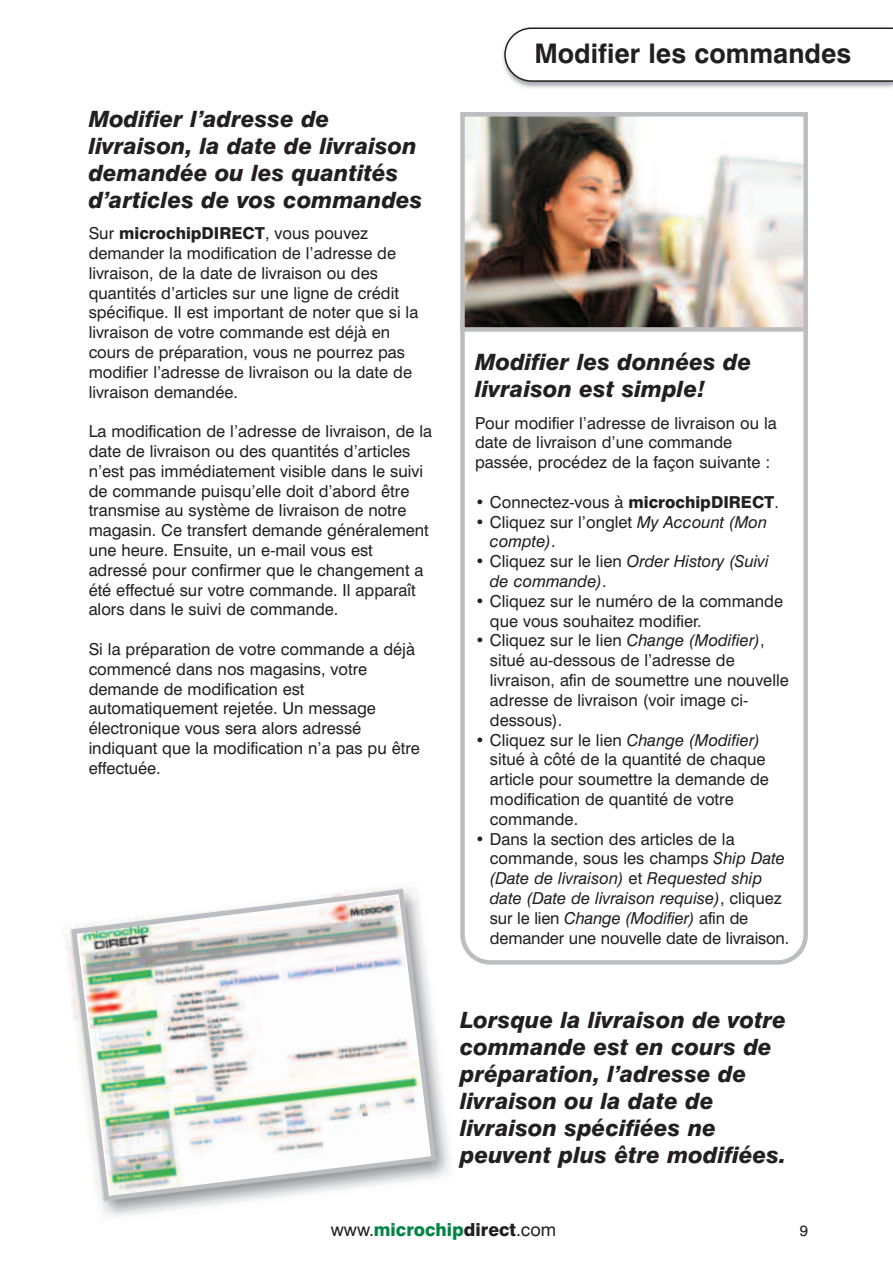
<style>
.page{position:relative;width:893px;height:1263px;background:#fff}
.page>*{position:absolute;margin:0;border:0;box-sizing:border-box;transform-origin:0 0}
.t1{font:700 27px "Swiss 721 BT";color:#231f20}
.t2{font:italic 800 22.5px/27px "Swiss 721 BT";color:#231f20}
.t3{font:800 18px "Swiss 721 BT";color:#008445}
.t4{font:16.5px/19.8px "Swiss 721 BT";color:#231f20}
.t5{font:italic 16.5px/19.8px "Swiss 721 BT";color:#231f20}
.t6{font:15px "Swiss 721 BT";color:#231f20}
.s1{font-weight:800}
.s2{font-weight:700}
.s3{font-weight:700;font-style:normal}
.s4{font-style:normal}
.s5{font-style:italic}
.s6{font-weight:400;color:#231f20}
.s7{color:#231f20}
</style>
<div class="page">
<img style="left:69px;top:887px;width:369px;height:316px">
<svg style="left:504px;top:28px;width:389px;height:54px"></svg>
<svg style="left:460px;top:332px;width:348px;height:633px"></svg>
<img style="left:465px;top:117px;width:338px;height:210px">
<div style="left:460px;top:112px;width:348px;height:220px;border:4px solid #bcbdc0"></div>
<h2 class="t2" style="left:89px;top:108px;width:336px">Modifier l’adresse de livraison, la date de livraison demandée ou les quantités d’articles de vos commandes</h2>
<p class="t4" style="left:89px;top:225px;width:331px">Sur <span class="s1">microchipDIRECT</span>, vous pouvez demander la modification de l’adresse de livraison, de la date de livraison ou des quantités d’articles sur une ligne de crédit spécifique. Il est important de noter que si la livraison de votre commande est déjà en cours de préparation, vous ne pourrez pas modifier l’adresse de livraison ou la date de livraison demandée.</p>
<p class="t4" style="left:89px;top:423px;width:345px">La modification de l’adresse de livraison, de la date de livraison ou des quantités d’articles n’est pas immédiatement visible dans le suivi de commande puisqu’elle doit d’abord être transmise au système de livraison de notre magasin. Ce transfert demande généralement une heure. Ensuite, un e-mail vous est adressé pour confirmer que le changement a été effectué sur votre commande. Il apparaît alors dans le suivi de commande.</p>
<p class="t4" style="left:89px;top:641px;width:333px">Si la préparation de votre commande a déjà commencé dans nos magasins, votre demande de modification est automatiquement rejetée. Un message électronique vous sera alors adressé indiquant que la modification n’a pas pu être effectuée.</p>
<h1 class="t1" style="left:534px;top:44px;width:318px">Modifier les commandes</h1>
<h2 class="t2" style="left:475px;top:351px;width:278px">Modifier les données de livraison est simple!</h2>
<p class="t4" style="left:475px;top:415px;width:303px">Pour modifier l’adresse de livraison ou la date de livraison d’une commande passée, procédez de la façon suivante :</p>
<p class="t4" style="left:475px;top:494px;width:305px"><span class="s2">•</span> Connectez-vous à <span class="s1">microchipDIRECT</span>.</p>
<p class="t5" style="left:490px;top:514px;width:279px;text-indent:-15px"><span class="s3">•</span> <span class="s4">Cliquez sur l’onglet</span> My Account (Mon compte)<span class="s4">.</span></p>
<p class="t5" style="left:490px;top:553px;width:281px;text-indent:-15px"><span class="s3">•</span> <span class="s4">Cliquez sur le lien</span> Order History (Suivi de commande)<span class="s4">.</span></p>
<p class="t4" style="left:490px;top:593px;width:295px;text-indent:-15px"><span class="s2">•</span> Cliquez sur le numéro de la commande que vous souhaitez modifier.</p>
<p class="t4" style="left:490px;top:632px;width:300px;text-indent:-15px"><span class="s2">•</span> Cliquez sur le lien <span class="s5">Change (Modifier)</span>, situé au-dessous de l’adresse de livraison, afin de soumettre une nouvelle adresse de livraison (voir image ci&shy;dessous).</p>
<p class="t4" style="left:490px;top:731px;width:281px;text-indent:-15px"><span class="s2">•</span> Cliquez sur le lien <span class="s5">Change (Modifier) </span>situé à côté de la quantité de chaque article pour soumettre la demande de modification de quantité de votre commande.</p>
<p class="t4" style="left:490px;top:830px;width:301px;text-indent:-15px"><span class="s2">•</span> Dans la section des articles de la commande, sous les champs <span class="s5">Ship Date (Date de livraison)</span> et <span class="s5">Requested ship date (Date de livraison requise)</span>, cliquez sur le lien <span class="s5">Change (Modifier)</span> afin de demander une nouvelle date de livraison.</p>
<h2 class="t2" style="left:460px;top:1009px;width:328px">Lorsque la livraison de votre commande est en cours de préparation, l’adresse de livraison ou la date de livraison spécifiées ne peuvent plus être modifiées.</h2>
<p class="t3" style="left:331px;top:1222px;width:227px"><span class="s6">www.</span>microchip<span class="s7">direct</span><span class="s6">.com</span></p>
<p class="t6" style="left:800px;top:1225px;width:10px">9</p>
</div>
